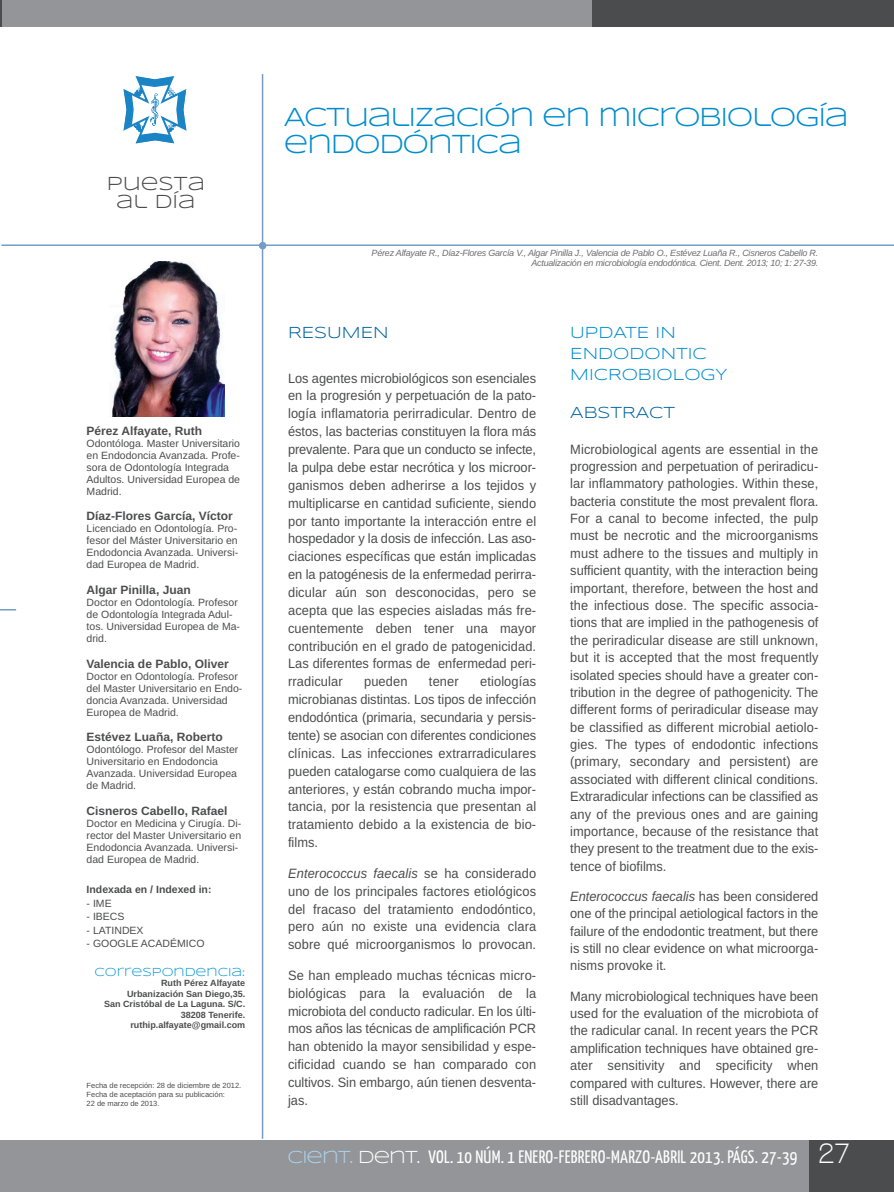
<style>
.page{position:relative;width:894px;height:1192px;background:#fff}
.page>*{position:absolute;margin:0;border:0;box-sizing:border-box;transform-origin:0 0}
.t1{font:27px/27px "Syncopate";letter-spacing:-.05em;color:#008dce}
.t2{font:19.5px/18px "Syncopate";color:#4b4c4d;text-align:center}
.t3{font:18px "Yanone Kaffeesatz";letter-spacing:.015em;color:#fff}
.t4{font:16.5px/21px "Syncopate";color:#008dce}
.t5{font:16.5px "Syncopate";color:#00649e}
.t6{font:13.5px/17.9px "Arimo";color:#4b4c4d;text-align:justify;scale:.95 1}
.t7{font:700 12px "Arimo";color:#4b4c4d}
.t8{font:12px "Syncopate";color:#0a99d5}
.t9{font:10.5px/12px "Arimo";color:#4b4c4d}
.t10{font:700 10.5px "Arimo";color:#4b4c4d}
.t11{font:italic 9px/10.5px "Arimo";letter-spacing:-.025em;color:#6c6d70;text-align:right}
.t12{font:700 9px/10.5px "Arimo";color:#4b4c4d;text-align:right}
.t13{font:7.5px/9px "Arimo";color:#4b4c4d}
.s1{font-style:italic}
.s2{font-family:"Syncopate";color:#add2ed}
.s3{font-family:"Syncopate"}
.s4{font-family:"Walkway";font-weight:700;font-size:30px}
</style>
<div class="page">
<div style="left:1px;top:0;width:599px;height:27px;background:#939598"></div>
<div style="left:593px;top:0;width:300px;height:27px;background:#4b4c4d"></div>
<svg style="left:123px;top:76px;width:64px;height:68px"></svg>
<hr style="left:1px;top:244px;width:892px;height:2px;background:#739dc6">
<hr style="left:262px;top:74px;width:1px;height:1064px;background:#739dc6">
<div style="left:259px;top:242px;width:7px;height:7px;background:#739dc6;border-radius:50%"></div>
<img style="left:112px;top:261px;width:113px;height:155px">
<div style="left:1px;top:1139px;width:892px;height:52px;background:#939598"></div>
<div style="left:809px;top:1139px;width:84px;height:52px;background:#4b4c4d"></div>
<hr style="left:0;top:1139px;width:1px;height:52px;background:#939598">
<svg style="left:0;top:0;width:1px;height:27px"></svg>
<svg style="left:0;top:609px;width:16px;height:1px"></svg>
<h2 class="t2" style="left:107px;top:175px;width:100px">PUESTA<br>AL DÍA</h2>
<p class="t7" style="left:87px;top:426px;width:117px">Pérez Alfayate, Ruth</p>
<p class="t9" style="left:87px;top:438px;width:155px">Odontóloga. Master Universitario en Endodoncia Avanzada. Profe&shy;sora de Odontología Integrada<br>Adultos. Universidad Europea de<br>Madrid.</p>
<p class="t7" style="left:87px;top:511px;width:148px">Díaz-Flores García, Víctor</p>
<p class="t9" style="left:87px;top:523px;width:153px;text-align:justify">Licenciado en Odontología. Pro&shy;fesor del Máster Universitario en Endodoncia Avanzada. Universi&shy;dad Europea de Madrid.</p>
<p class="t7" style="left:87px;top:585px;width:106px">Algar Pinilla, Juan</p>
<p class="t9" style="left:87px;top:597px;width:155px">Doctor en Odontología. Profesor de Odontología Integrada Adul&shy;tos. Universidad Europea de Ma&shy;drid.</p>
<p class="t7" style="left:87px;top:658px;width:144px">Valencia de Pablo, Oliver</p>
<p class="t9" style="left:87px;top:670px;width:157px">Doctor en Odontología. Profesor del Master Universitario en Endo&shy;doncia Avanzada. Universidad<br>Europea de Madrid.</p>
<p class="t7" style="left:87px;top:732px;width:138px">Estévez Luaña, Roberto</p>
<p class="t9" style="left:87px;top:744px;width:153px">Odontólogo. Profesor del Master<br>Universitario en Endodoncia<br>Avanzada. Universidad Europea de Madrid.</p>
<p class="t7" style="left:87px;top:805px;width:142px">Cisneros Cabello, Rafael</p>
<p class="t9" style="left:87px;top:817px;width:156px">Doctor en Medicina y Cirugía. Di&shy;rector del Master Universitario en<br>Endodoncia Avanzada. Universi&shy;dad Europea de Madrid.</p>
<p class="t10" style="left:87px;top:885px;width:126px">Indexada en / Indexed in:</p>
<p class="t9" style="left:87px;top:898px;width:27px">- IME</p>
<p class="t9" style="left:87px;top:911px;width:39px">- IBECS</p>
<p class="t9" style="left:87px;top:925px;width:58px">- LATINDEX</p>
<p class="t9" style="left:87px;top:938px;width:119px">- GOOGLE ACADÉMICO</p>
<p class="t8" style="left:94px;top:964px;width:152px">CORRESPONDENCIA:</p>
<p class="t12" style="left:104px;top:978px;width:143px">Ruth Pérez Alfayate<br>Urbanización San Diego,35.<br>San Cristóbal de La Laguna. S/C.<br>38208 Tenerife. ruthip.alfayate@gmail.com</p>
<p class="t13" style="left:87px;top:1081px;width:156px">Fecha de recepción: 28 de diciembre de 2012.<br>Fecha de aceptación para su publicación:<br>22 de marzo de 2013.</p>
<h1 class="t1" style="left:284px;top:103px;width:566px">ACTUALIZACIÓN EN MICROBIOLOGÍA<br>ENDODÓNTICA</h1>
<p class="t11" style="left:371px;top:248px;width:448px">Pérez Alfayate R., Díaz-Flores García V., Algar Pinilla J., Valencia de Pablo O., Estévez Luaña R., Cisneros Cabello R.<br>Actualización en microbiología endodóntica. Cient. Dent. 2013; 10; 1: 27-39.</p>
<p class="t5" style="left:288px;top:323px;width:102px">RESUMEN</p>
<p class="t6" style="left:288px;top:370px;width:263px">Los agentes microbiológicos son esenciales en la progresión y perpetuación de la pato&shy;logía inflamatoria perirradicular. Dentro de éstos, las bacterias constituyen la flora más prevalente. Para que un conducto se infecte, la pulpa debe estar necrótica y los microor&shy;ganismos deben adherirse a los tejidos y multiplicarse en cantidad suficiente, siendo por tanto importante la interacción entre el hospedador y la dosis de infección. Las aso&shy;ciaciones específicas que están implicadas en la patogénesis de la enfermedad perirra&shy;dicular aún son desconocidas, pero se acepta que las especies aisladas más fre&shy;cuentemente deben tener una mayor contribución en el grado de patogenicidad.<br>Las diferentes formas de enfermedad peri&shy;rradicular</p>
<p class="t6" style="left:288px;top:673px;width:263px;text-indent:192px">etiologías microbianas distintas. Los tipos de infección endodóntica (primaria, secundaria y persis&shy;tente) se asocian con diferentes condiciones clínicas. Las infecciones extrarradiculares pueden catalogarse como cualquiera de las anteriores, y están cobrando mucha impor&shy;tancia, por la resistencia que presentan al tratamiento debido a la existencia de bio&shy;films.</p>
<p class="t6" style="left:288px;top:865px;width:263px"><span class="s1">Enterococcus faecalis</span> se ha considerado uno de los principales factores etiológicos del fracaso del tratamiento endodóntico, pero aún no existe una evidencia clara sobre qué microorganismos lo provocan.</p>
<p class="t6" style="left:288px;top:967px;width:263px">Se han empleado muchas técnicas micro&shy;biológicas para la evaluación de la microbiota del conducto radicular. En los últi&shy;mos años las técnicas de amplificación PCR han obtenido la mayor sensibilidad y espe&shy;cificidad cuando se han comparado con cultivos. Sin embargo, aún tienen desventa&shy;jas.</p>
<p class="t6" style="left:364px;top:673px;width:47px">pueden</p>
<p class="t6" style="left:429px;top:673px;width:33px">tener</p>
<p class="t4" style="left:570px;top:322px;width:159px">UPDATE IN<br>ENDODONTIC<br>MICROBIOLOGY</p>
<p class="t5" style="left:570px;top:403px;width:106px">ABSTRACT</p>
<p class="t6" style="left:570px;top:441px;width:263px;line-height:17.4px">Microbiological agents are essential in the progression and perpetuation of periradicu&shy;lar inflammatory pathologies. Within these, bacteria constitute the most prevalent flora.<br>For a canal to become infected, the pulp must be necrotic and the microorganisms must adhere to the tissues and multiply in sufficient quantity, with the interaction being important, therefore, between the host and the infectious dose. The specific associa&shy;tions that are implied in the pathogenesis of the periradicular disease are still unknown, but it is accepted that the most frequently isolated species should have a greater con&shy;tribution in the degree of pathogenicity. The different forms of periradicular disease may be classified as different microbial aetiolo&shy;gies. The types of endodontic infections (primary, secondary and persistent) are associated with different clinical conditions.<br>Extraradicular infections can be classified as any of the previous ones and are gaining importance, because of the resistance that they present to the treatment due to the exis&shy;tence of biofilms.</p>
<p class="t6" style="left:570px;top:888px;width:263px;line-height:17.4px"><span class="s1">Enterococcus faecalis</span> has been considered one of the principal aetiological factors in the failure of the endodontic treatment, but there is still no clear evidence on what microorga&shy;nisms provoke it.</p>
<p class="t6" style="left:570px;top:988px;width:263px;line-height:17.4px">Many microbiological techniques have been used for the evaluation of the microbiota of the radicular canal. In recent years the PCR amplification techniques have obtained gre&shy;ater sensitivity and specificity when compared with cultures. However, there are still disadvantages.</p>
<h3 class="t3" style="left:287px;top:1150px;width:563px"><span class="s2">CIENT.</span> <span class="s3">DENT.</span> VOL. 10 NÚM. 1 ENERO-FEBRERO-MARZO-ABRIL 2013. PÁGS. 27-39 <span class="s4">27</span></h3>
</div>
